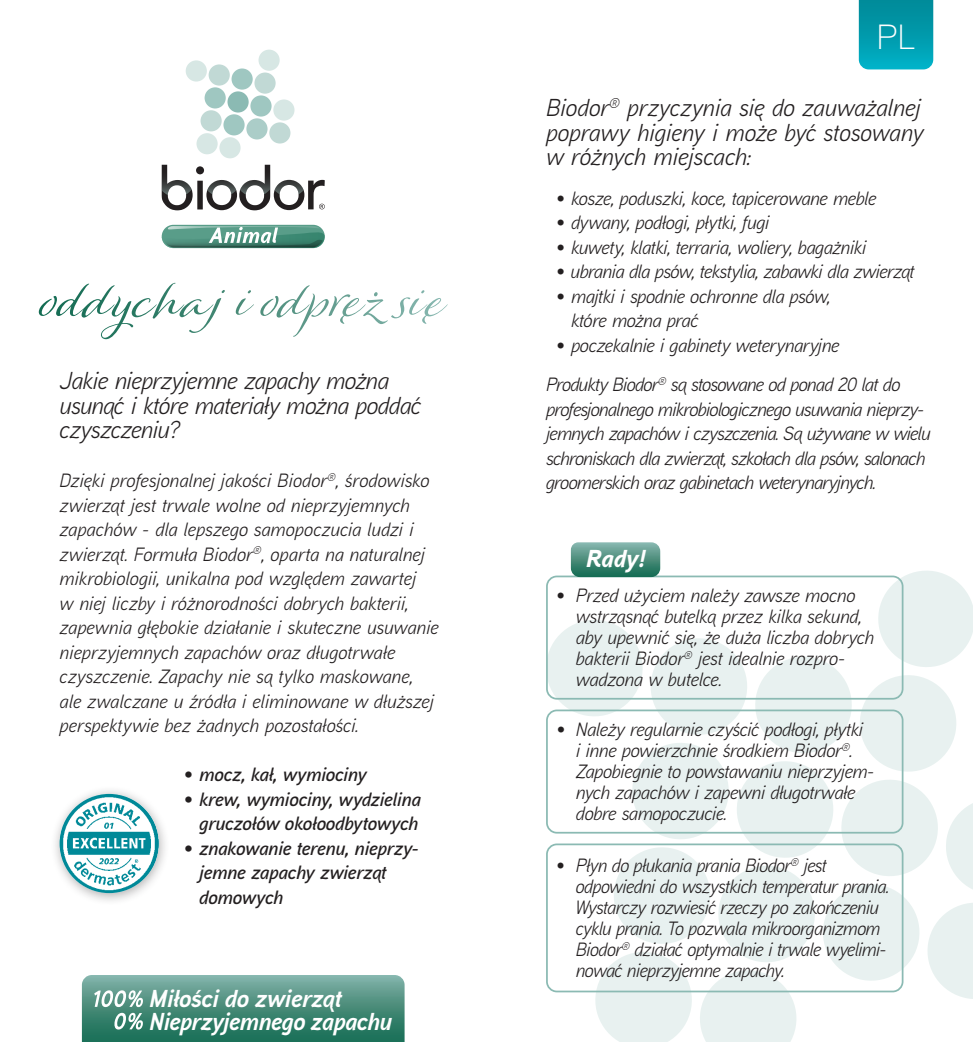
<style>
.page{position:relative;width:973px;height:1042px;background:#fff}
.page>*{position:absolute;margin:0;border:0;box-sizing:border-box;transform-origin:0 0}
.t1{font:300 35px "Aaux Next";color:#fff}
.t2{font:italic 24.5px/24.5px "Aaux Next";letter-spacing:-.015em;color:#231f20}
.t3{font:italic 700 24.5px/22.4px "Aaux Next";letter-spacing:-.02em;color:#fff}
.t4{font:italic 900 24.5px "Aaux Next";color:#fff}
.t5{font:italic 19.25px/21px "Aaux Next";letter-spacing:-.015em;color:#231f20}
.t6{font:italic 19.25px/24.5px "Aaux Next";letter-spacing:.005em;color:#231f20}
.t7{font:italic 19.25px/24.5px "Aaux Next";letter-spacing:-.035em;color:#231f20}
.t8{font:italic 600 19.25px/24.5px "Aaux Next";letter-spacing:-.015em;color:#231f20;text-align:right}
</style>
<div class="page">
<svg style="left:162px;top:165px;width:163px;height:45px"></svg>
<div style="left:196px;top:133px;width:22px;height:21px;background:#d7e7e4;border-radius:50%"></div>
<div style="left:200px;top:110px;width:22px;height:21px;background:#c1d9d5;border-radius:50%"></div>
<div style="left:204px;top:87px;width:22px;height:21px;background:#9fc7c1;border-radius:50%"></div>
<div style="left:219px;top:137px;width:21px;height:21px;background:#d7e7e4;border-radius:50%"></div>
<div style="left:223px;top:114px;width:21px;height:21px;background:#9fc7c1;border-radius:50%"></div>
<div style="left:227px;top:91px;width:21px;height:22px;background:#8bbab3;border-radius:50%"></div>
<div style="left:231px;top:68px;width:22px;height:22px;background:#9fc7c1;border-radius:50%"></div>
<div style="left:208px;top:64px;width:22px;height:22px;background:#c1d9d5;border-radius:50%"></div>
<div style="left:186px;top:60px;width:21px;height:22px;background:#d7e7e4;border-radius:50%"></div>
<div style="left:246px;top:118px;width:21px;height:21px;background:#abcdc8;border-radius:50%"></div>
<div style="left:269px;top:122px;width:21px;height:22px;background:#c1d9d5;border-radius:50%"></div>
<div style="left:250px;top:95px;width:21px;height:22px;background:#9fc7c1;border-radius:50%"></div>
<div style="left:273px;top:99px;width:21px;height:22px;background:#d7e7e4;border-radius:50%"></div>
<div style="left:254px;top:73px;width:21px;height:21px;background:#c1d9d5;border-radius:50%"></div>
<div style="left:258px;top:50px;width:21px;height:21px;background:#d7e7e4;border-radius:50%"></div>
<div style="left:162px;top:225px;width:163px;height:23px;background:#599d89;border-radius:12px"></div>
<svg style="left:162px;top:226px;width:163px;height:22px"></svg>
<svg style="left:858px;top:0;width:75px;height:69px;background:#049daf"></svg>
<div style="left:50px;top:786px;width:120px;height:120px;background:#231f20;opacity:.35"></div>
<img style="left:60px;top:794px;width:99px;height:99px;border-radius:50px">
<svg style="left:546px;top:542px;width:426px;height:500px"></svg>
<svg style="left:56px;top:283px;width:368px;height:36px"></svg>
<svg style="left:82px;top:975px;width:322px;height:67px;background:#4e907f"></svg>
<p class="t2" style="left:60px;top:368px;width:363px">Jakie nieprzyjemne zapachy można usunąć i które materiały można poddać czyszczeniu?</p>
<p class="t6" style="left:60px;top:468px;width:381px">Dzięki profesjonalnej jakości Biodor<sup>®</sup>, środowisko zwierząt jest trwale wolne od nieprzyjemnych zapachów - dla lepszego samopoczucia ludzi i zwierząt. Formuła Biodor<sup>®</sup>, oparta na naturalnej mikrobiologii, unikalna pod względem zawartej<br>w niej liczby i różnorodności dobrych bakterii, zapewnia głębokie działanie i skuteczne usuwanie nieprzyjemnych zapachów oraz długotrwałe czyszczenie. Zapachy nie są tylko maskowane, ale zwalczane u źródła i eliminowane w dłuższej perspektywie bez żadnych pozostałości.</p>
<p class="t8" style="left:184px;top:762px;width:184px">• mocz, kał, wymiociny</p>
<p class="t8" style="left:184px;top:786px;width:238px">• krew, wymiociny, wydzielina gruczołów okołoodbytowych</p>
<p class="t8" style="left:199px;top:835px;width:221px;text-align:left;text-indent:-15px">• znakowanie terenu, nieprzy&shy;jemne zapachy zwierząt domowych</p>
<p class="t3" style="left:149px;top:987px;width:244px">Miłości do zwierząt<br>Nieprzyjemnego zapachu</p>
<h1 class="t1" style="left:876px;top:14px;width:40px">PL</h1>
<p class="t2" style="left:546px;top:95px;width:379px;text-align:justify">Biodor<sup>®</sup> przyczynia się do zauważalnej poprawy higieny i może być stosowany w różnych miejscach:</p>
<p class="t5" style="left:556px;top:187px;width:322px">• kosze, poduszki, koce, tapicerowane meble</p>
<p class="t5" style="left:556px;top:211px;width:215px">• dywany, podłogi, płytki, fugi</p>
<p class="t5" style="left:556px;top:236px;width:312px">• kuwety, klatki, terraria, woliery, bagażniki</p>
<p class="t5" style="left:556px;top:260px;width:360px">• ubrania dla psów, tekstylia, zabawki dla zwierząt</p>
<p class="t5" style="left:571px;top:283px;width:261px;line-height:24.5px;text-indent:-15px">• majtki i spodnie ochronne dla psów, które można prać</p>
<p class="t5" style="left:546px;top:325px;width:355px;line-height:39.4px;text-indent:10px">• poczekalnie i gabinety weterynaryjne<br>Produkty Biodor<sup>®</sup> są stosowane od ponad 20 lat do</p>
<p class="t7" style="left:546px;top:396px;width:386px">profesjonalnego mikrobiologicznego usuwania nieprzy&shy;jemnych zapachów i czyszczenia. Są używane w wielu schroniskach dla zwierząt, szkołach dla psów, salonach groomerskich oraz gabinetach weterynaryjnych.</p>
<p class="t4" style="left:586px;top:540px;width:61px">Rady!</p>
<p class="t5" style="left:575px;top:584px;width:299px;text-indent:-20px">• Przed użyciem należy zawsze mocno wstrząsnąć butelką przez kilka sekund, aby upewnić się, że duża liczba dobrych bakterii Biodor<sup>®</sup> jest idealnie rozpro&shy;wadzona w butelce.</p>
<p class="t5" style="left:575px;top:718px;width:300px;text-indent:-20px">• Należy regularnie czyścić podłogi, płytki<br>i inne powierzchnie środkiem Biodor<sup>®</sup>.<br>Zapobiegnie to powstawaniu nieprzyjem&shy;nych zapachów i zapewni długotrwałe dobre samopoczucie.</p>
<p class="t5" style="left:575px;top:854px;width:315px;text-indent:-20px">• Płyn do płukania prania Biodor<sup>®</sup> jest odpowiedni do wszystkich temperatur prania.<br>Wystarczy rozwiesić rzeczy po zakończeniu cyklu prania. To pozwala mikroorganizmom Biodor<sup>®</sup> działać optymalnie i trwale wyelimi&shy;nować nieprzyjemne zapachy.</p>
</div>
